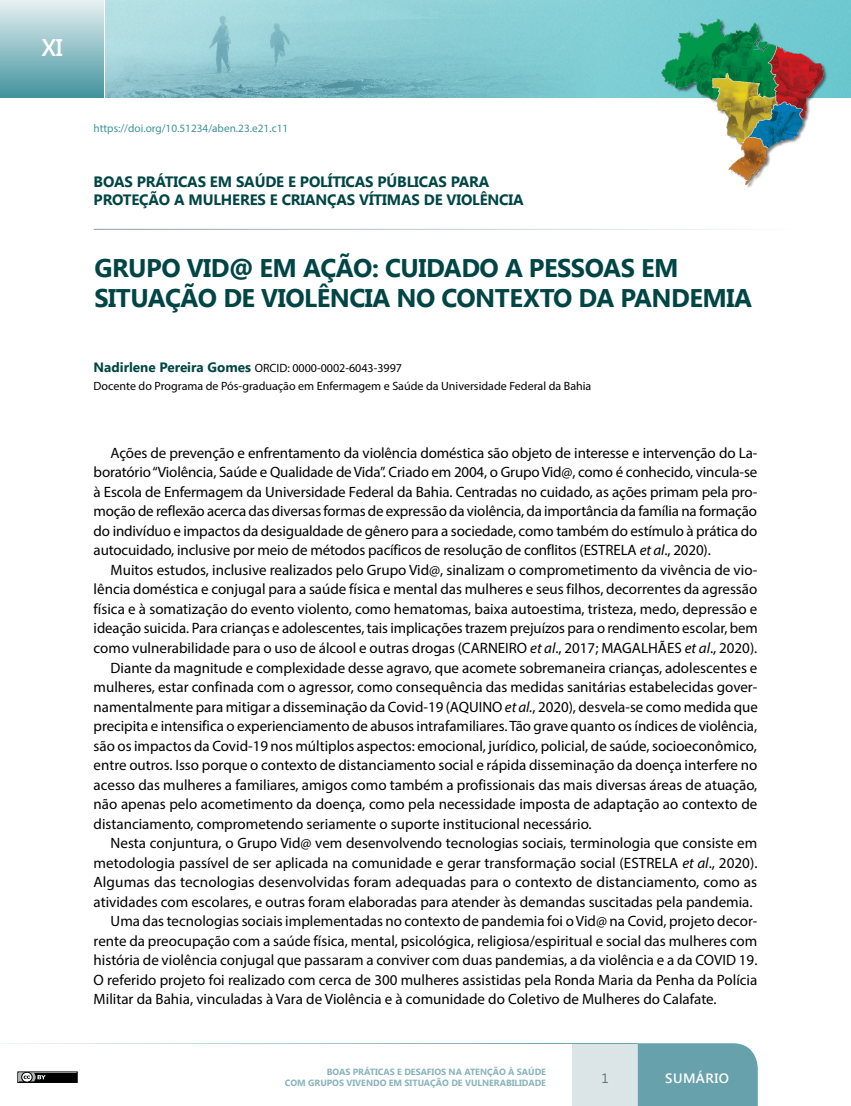
<style>
.page{position:relative;width:851px;height:1106px;background:#fff}
.page>*{position:absolute;margin:0;border:0;box-sizing:border-box;transform-origin:0 0}
.t1{font:700 25.5px/30px "Segoe UI";letter-spacing:-.02em;color:#004545}
.t2{font:600 24px "Segoe UI";color:#fff}
.t3{font:15px/19.5px "Myriad Pro";color:#000;text-align:justify}
.t4{font:700 15px/18px "Segoe UI";letter-spacing:-.01em;color:#004545}
.t5{font:600 13.5px "Segoe UI";letter-spacing:.035em;color:#fff}
.t6{font:13.5px "Segoe UI";color:#5a7b7e}
.t7{font:12px/17.7px "Myriad Pro";color:#000}
.t8{font:11.25px "Myriad Pro";color:#40929d}
.t9{font:700 9px/10.8px "Segoe UI";letter-spacing:-.005em;color:#89b4bc;text-align:right}
.s1{font-family:"Segoe UI";font-weight:700;font-size:13.5px;color:#004545}
.s2{font-style:italic}
</style>
<div class="page">
<div style="left:572px;top:1043px;width:66px;height:63px;background:#dbe5e8"></div>
<div style="left:637px;top:1043px;width:120px;height:63px;background:#67a2ac"></div>
<hr style="left:0;top:1043px;width:637px;height:1px;background:#67a2ac">
<img style="left:596px;top:0;width:254px;height:98px">
<div style="left:0;top:0;width:104px;height:98px;background:linear-gradient(to bottom,#e7f1f3,#42939e)"></div>
<div style="left:661px;top:19px;width:166px;height:169px;background:#000;opacity:.5"></div>
<img style="left:659px;top:18px;width:166px;height:168px">
<img style="left:105px;top:0;width:491px;height:98px">
<div style="left:17px;top:1071px;width:61px;height:11px;border:1px solid #000"></div>
<div style="left:19px;top:1073px;width:57px;height:8px;background:#000"></div>
<svg style="left:19px;top:1073px;width:27px;height:8px"></svg>
<hr style="left:94px;top:229px;width:702px;height:1px;background:#879ea1">
<h2 class="t2" style="left:41px;top:31px;width:23px">XI</h2>
<p class="t8" style="left:94px;top:122px;width:196px">https://doi.org/10.51234/aben.23.e21.c11</p>
<p class="t4" style="left:94px;top:172px;width:431px">BOAS PRÁTICAS EM SAÚDE E POLÍTICAS PÚBLICAS PARA<br>PROTEÇÃO A MULHERES E CRIANÇAS VÍTIMAS DE VIOLÊNCIA</p>
<h1 class="t1" style="left:94px;top:251px;width:658px">GRUPO VID@ EM AÇÃO: CUIDADO A PESSOAS EM<br>SITUAÇÃO DE VIOLÊNCIA NO CONTEXTO DA PANDEMIA</h1>
<p class="t7" style="left:94px;top:359px;width:499px"><span class="s1">Nadirlene Pereira Gomes</span> ORCID: 0000-0002-6043-3997<br>Docente do Programa de Pós-graduação em Enfermagem e Saúde da Universidade Federal da Bahia</p>
<p class="t3" style="left:94px;top:443px;width:665px;text-indent:17px">Ações de prevenção e enfrentamento da violência doméstica são objeto de interesse e intervenção do La&shy;boratório “Violência, Saúde e Qualidade de Vida”. Criado em 2004, o Grupo Vid@, como é conhecido, vincula-se à Escola de Enfermagem da Universidade Federal da Bahia. Centradas no cuidado, as ações primam pela pro&shy;moção de reflexão acerca das diversas formas de expressão da violência, da importância da família na formação do indivíduo e impactos da desigualdade de gênero para a sociedade, como também do estímulo à prática do autocuidado, inclusive por meio de métodos pacíficos de resolução de conflitos (ESTRELA <span class="s2">et al</span>., 2020).</p>
<p class="t3" style="left:111px;top:560px;width:648px">Muitos estudos, inclusive realizados pelo Grupo Vid@, sinalizam o comprometimento da vivência de vio-</p>
<p class="t3" style="left:94px;top:579px;width:665px">lência doméstica e conjugal para a saúde física e mental das mulheres e seus filhos, decorrentes da agressão</p>
<p class="t3" style="left:94px;top:599px;width:665px">física e à somatização do evento violento, como hematomas, baixa autoestima, tristeza, medo, depressão e</p>
<p class="t3" style="left:94px;top:618px;width:665px">ideação suicida. Para crianças e adolescentes, tais implicações trazem prejuízos para o rendimento escolar, bem</p>
<p class="t3" style="left:94px;top:638px;width:665px">como vulnerabilidade para o uso de álcool e outras drogas (CARNEIRO <span class="s2">et al</span>., 2017; MAGALHÃES <span class="s2">et al</span>., 2020).</p>
<p class="t3" style="left:111px;top:657px;width:648px">Diante da magnitude e complexidade desse agravo, que acomete sobremaneira crianças, adolescentes e</p>
<p class="t3" style="left:94px;top:677px;width:665px">mulheres, estar confinada com o agressor, como consequência das medidas sanitárias estabelecidas gover-</p>
<p class="t3" style="left:94px;top:696px;width:665px">namentalmente para mitigar a disseminação da Covid-19 (AQUINO <span class="s2">et al.</span>, 2020), desvela-se como medida que</p>
<p class="t3" style="left:94px;top:716px;width:665px">precipita e intensifica o experienciamento de abusos intrafamiliares. Tão grave quanto os índices de violência,</p>
<p class="t3" style="left:94px;top:735px;width:664px">são os impactos da Covid-19 nos múltiplos aspectos: emocional, jurídico, policial, de saúde, socioeconômico,</p>
<p class="t3" style="left:94px;top:755px;width:665px">entre outros. Isso porque o contexto de distanciamento social e rápida disseminação da doença interfere no</p>
<p class="t3" style="left:94px;top:774px;width:665px">acesso das mulheres a familiares, amigos como também a profissionais das mais diversas áreas de atuação,</p>
<p class="t3" style="left:94px;top:794px;width:665px">não apenas pelo acometimento da doença, como pela necessidade imposta de adaptação ao contexto de</p>
<p class="t3" style="left:94px;top:813px;width:499px">distanciamento, comprometendo seriamente o suporte institucional necessário.</p>
<p class="t3" style="left:111px;top:833px;width:648px">Nesta conjuntura, o Grupo Vid@ vem desenvolvendo tecnologias sociais, terminologia que consiste em</p>
<p class="t3" style="left:94px;top:852px;width:665px">metodologia passível de ser aplicada na comunidade e gerar transformação social (ESTRELA <span class="s2">et al</span>., 2020).</p>
<p class="t3" style="left:94px;top:872px;width:665px">Algumas das tecnologias desenvolvidas foram adequadas para o contexto de distanciamento, como as</p>
<p class="t3" style="left:94px;top:891px;width:660px">atividades com escolares, e outras foram elaboradas para atender às demandas suscitadas pela pandemia.</p>
<p class="t3" style="left:111px;top:911px;width:648px">Uma das tecnologias sociais implementadas no contexto de pandemia foi o Vid@ na Covid, projeto decor-</p>
<p class="t3" style="left:94px;top:930px;width:665px">rente da preocupação com a saúde física, mental, psicológica, religiosa/espiritual e social das mulheres com</p>
<p class="t3" style="left:94px;top:950px;width:665px">história de violência conjugal que passaram a conviver com duas pandemias, a da violência e a da COVID 19.</p>
<p class="t3" style="left:94px;top:969px;width:665px">O referido projeto foi realizado com cerca de 300 mulheres assistidas pela Ronda Maria da Penha da Polícia</p>
<p class="t3" style="left:94px;top:989px;width:624px">Militar da Bahia, vinculadas à Vara de Violência e à comunidade do Coletivo de Mulheres do Calafate.</p>
<p class="t9" style="left:285px;top:1065px;width:263px">BOAS PRÁTICAS E DESAFIOS NA ATENÇÃO À SAÚDE<br>COM GRUPOS VIVENDO EM SITUAÇÃO DE VULNERABILIDADE</p>
<p class="t5" style="left:665px;top:1069px;width:65px">SUMÁRIO</p>
<p class="t6" style="left:601px;top:1069px;width:9px">1</p>
</div>
